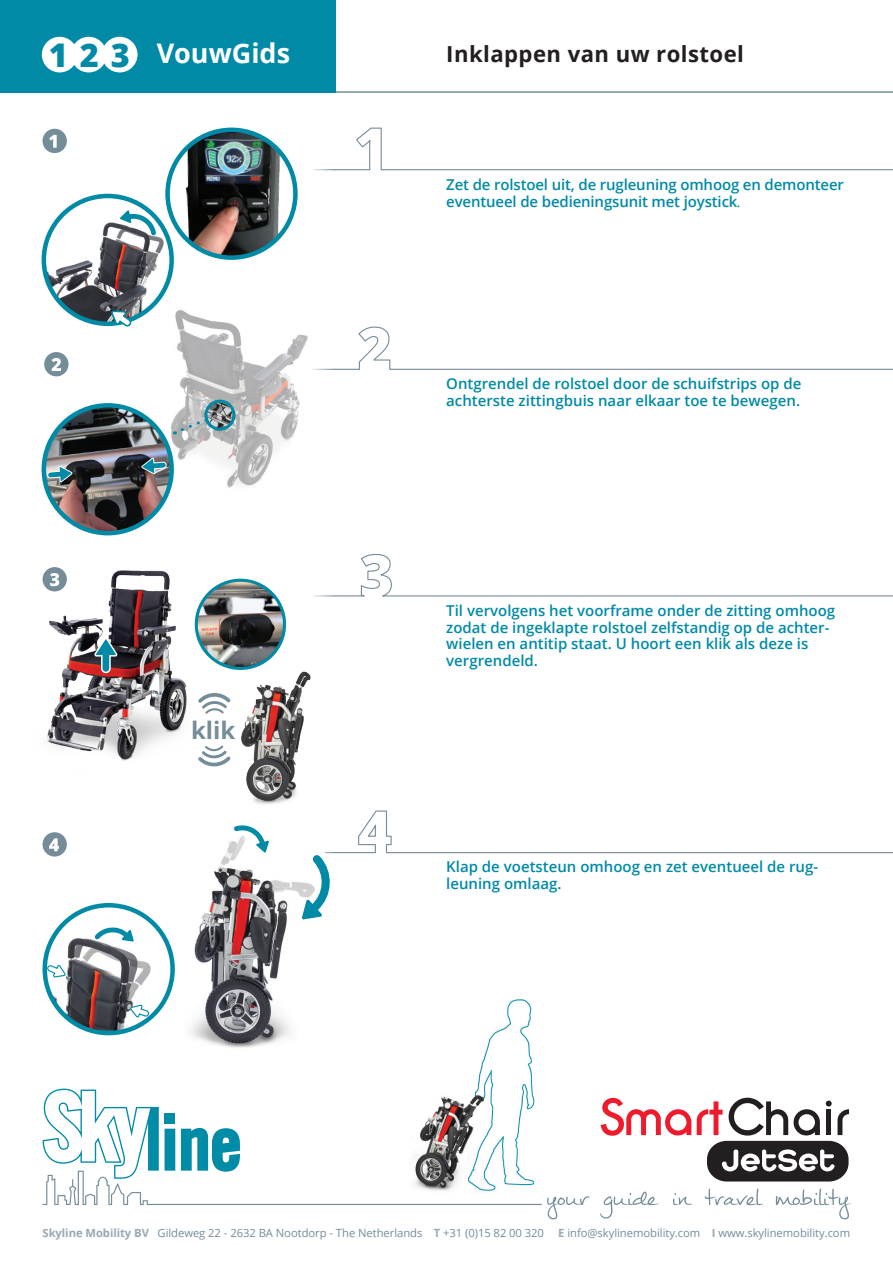
<style>
.page{position:relative;width:893px;height:1263px;background:#fff}
.page>*{position:absolute;margin:0;border:0;box-sizing:border-box;transform-origin:0 0}
.t1{font:700 27px "Open Sans";color:#fff}
.t2{font:700 24px "Open Sans";color:#758c99}
.t3{font:700 22.2px "Open Sans";letter-spacing:.02em;color:#231f20}
.t4{font:600 15px/16.5px "Open Sans";color:#008aa6}
.t5{font:11.25px "Open Sans";letter-spacing:-.005em;color:#758c99}
.s1{font-weight:800;font-size:32.55px;color:#008aa6}
.s2{font-weight:400;font-style:italic;font-size:13.5px}
.s3{font-weight:700;color:#98a9b3}
</style>
<div class="page">
<svg style="left:43px;top:1089px;width:546px;height:130px"></svg>
<svg style="left:600px;top:1191px;width:59px;height:27px"></svg>
<svg style="left:673px;top:1193px;width:20px;height:12px"></svg>
<svg style="left:705px;top:1189px;width:58px;height:16px"></svg>
<svg style="left:776px;top:1188px;width:75px;height:31px"></svg>
<svg style="left:335px;top:553px;width:558px;height:44px"></svg>
<svg style="left:335px;top:326px;width:558px;height:44px"></svg>
<svg style="left:335px;top:127px;width:558px;height:44px"></svg>
<hr style="left:0;top:91px;width:893px;height:2px;background:#758c99">
<div style="left:0;top:0;width:335px;height:93px;background:#008aa6"></div>
<div style="left:42px;top:37px;width:35px;height:35px;background:#fff;border-radius:50%"></div>
<div style="left:71px;top:37px;width:36px;height:35px;background:#fff;border-radius:50%"></div>
<div style="left:102px;top:37px;width:36px;height:35px;background:#fff;border-radius:50%"></div>
<img style="left:42px;top:567px;width:156px;height:194px">
<svg style="left:93px;top:637px;width:26px;height:37px"></svg>
<div style="left:43px;top:567px;width:24px;height:24px;background:#758c99;border-radius:50%"></div>
<svg style="left:50px;top:573px;width:9px;height:13px"></svg>
<img style="left:220px;top:665px;width:91px;height:139px">
<svg style="left:195px;top:693px;width:39px;height:23px"></svg>
<svg style="left:195px;top:744px;width:39px;height:23px"></svg>
<img style="left:401px;top:999px;width:133px;height:201px">
<div style="left:43px;top:832px;width:24px;height:24px;background:#758c99;border-radius:50%"></div>
<svg style="left:49px;top:838px;width:10px;height:13px"></svg>
<img style="left:189px;top:841px;width:111px;height:207px">
<svg style="left:300px;top:810px;width:593px;height:110px"></svg>
<svg style="left:230px;top:825px;width:41px;height:29px"></svg>
<img style="left:45px;top:912px;width:128px;height:119px">
<div style="left:43px;top:903px;width:132px;height:132px;border:4px solid #008aa6;border-radius:50%"></div>
<svg style="left:129px;top:1004px;width:21px;height:14px"></svg>
<svg style="left:47px;top:964px;width:20px;height:14px"></svg>
<svg style="left:90px;top:927px;width:45px;height:17px"></svg>
<div style="left:43px;top:129px;width:24px;height:24px;background:#758c99;border-radius:50%"></div>
<svg style="left:49px;top:135px;width:8px;height:13px"></svg>
<img style="left:168px;top:130px;width:127px;height:128px;border-radius:64px">
<div style="left:165px;top:128px;width:133px;height:132px;border:4px solid #008aa6;border-radius:50%"></div>
<svg style="left:44px;top:196px;width:128px;height:128px"></svg>
<img style="left:44px;top:213px;width:128px;height:111px">
<div style="left:42px;top:194px;width:132px;height:132px;border:4px solid #008aa6;border-radius:50%"></div>
<svg style="left:110px;top:309px;width:22px;height:18px"></svg>
<svg style="left:118px;top:207px;width:41px;height:32px"></svg>
<div style="left:44px;top:352px;width:25px;height:24px;background:#758c99;border-radius:50%"></div>
<svg style="left:52px;top:358px;width:9px;height:13px"></svg>
<img style="left:166px;top:301px;width:142px;height:191px">
<div style="left:204px;top:400px;width:31px;height:31px;border:3px solid #008aa6;border-radius:50%"></div>
<svg style="left:174px;top:418px;width:33px;height:16px"></svg>
<img style="left:44px;top:405px;width:128px;height:128px;border-radius:64px">
<div style="left:42px;top:403px;width:132px;height:132px;border:4px solid #008aa6;border-radius:50%"></div>
<svg style="left:47px;top:465px;width:26px;height:18px"></svg>
<svg style="left:141px;top:457px;width:26px;height:18px"></svg>
<img style="left:196px;top:580px;width:88px;height:88px;border-radius:44px">
<div style="left:195px;top:579px;width:91px;height:91px;border:3px solid #008aa6;border-radius:50%"></div>
<svg style="left:697px;top:1101px;width:26px;height:34px"></svg>
<svg style="left:794px;top:1109px;width:26px;height:26px"></svg>
<svg style="left:826px;top:1100px;width:23px;height:35px"></svg>
<svg style="left:729px;top:1098px;width:59px;height:37px"></svg>
<svg style="left:601px;top:1098px;width:90px;height:38px"></svg>
<div style="left:707px;top:1141px;width:142px;height:40px;background:#231f20;border-radius:19px"></div>
<svg style="left:722px;top:1149px;width:113px;height:22px"></svg>
<h1 class="t1" style="left:49px;top:34px;width:243px"><span class="s1">1 2 3</span> VouwGids</h1>
<h3 class="t3" style="left:446px;top:38px;width:299px">Inklappen van uw rolstoel</h3>
<p class="t4" style="left:446px;top:176px;width:399px">Zet de rolstoel uit, de rugleuning omhoog en demonteer eventueel de bedieningsunit met joystick<span class="s2">.</span></p>
<p class="t4" style="left:446px;top:375px;width:357px">Ontgrendel de rolstoel door de schuifstrips op de achterste zittingbuis naar elkaar toe te bewegen.</p>
<h2 class="t2" style="left:191px;top:713px;width:46px">klik</h2>
<p class="t4" style="left:446px;top:602px;width:390px">Til vervolgens het voorframe onder de zitting omhoog zodat de ingeklapte rolstoel zelfstandig op de achter&shy;wielen en antitip staat. U hoort een klik als deze is vergrendeld.</p>
<p class="t4" style="left:446px;top:858px;width:374px">Klap de voetsteun omhoog en zet eventueel de rug&shy;leuning omlaag.</p>
<p class="t5" style="left:43px;top:1225px;width:503px"><span class="s3">Skyline Mobility BV</span> Gildeweg 22 - 2632 BA Nootdorp - The Netherlands <span class="s3">T</span> +31 (0)15 82 00 320</p>
<p class="t5" style="left:558px;top:1225px;width:293px"><span class="s3">E</span> info@skylinemobility.com <span class="s3">I</span> www.skylinemobility.com</p>
</div>
